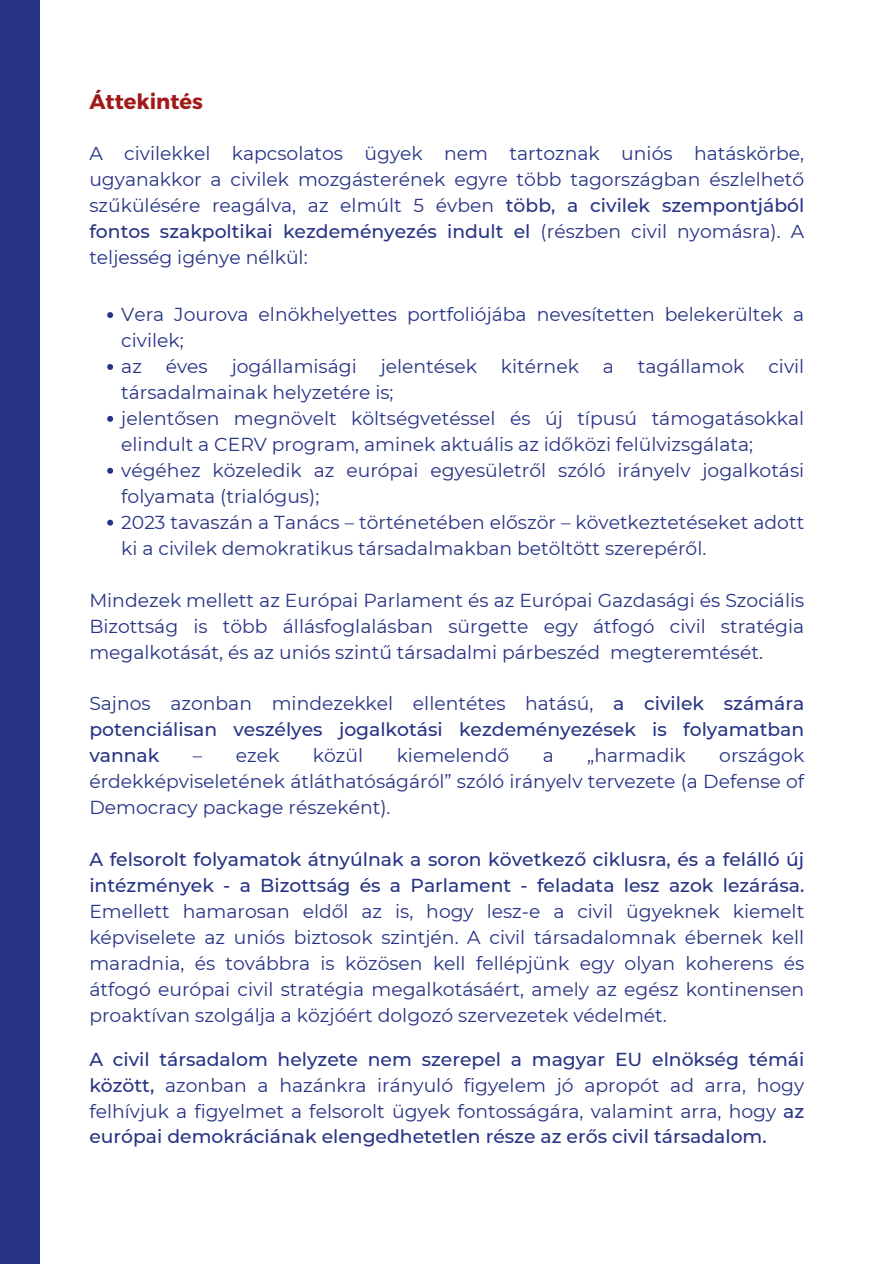
<style>
.page{position:relative;width:894px;height:1264px;background:#fff}
.page>*{position:absolute;margin:0;border:0;box-sizing:border-box;transform-origin:0 0}
.t1{font:700 21px "Montserrat";color:#a11918}
.t2{font:18.75px/26px "Montserrat";color:#273385;text-align:justify}
.t3{font:500 18.75px/26px "Montserrat";color:#273385;text-align:justify}
.s1{font-weight:500}
.s2{font-weight:400}
</style>
<div class="page">
<svg style="left:107px;top:312px;width:6px;height:6px"></svg>
<svg style="left:107px;top:364px;width:6px;height:6px"></svg>
<svg style="left:107px;top:416px;width:6px;height:6px"></svg>
<svg style="left:107px;top:468px;width:6px;height:6px"></svg>
<svg style="left:107px;top:519px;width:6px;height:6px"></svg>
<div style="left:0;top:0;width:39px;height:1263px;background:#273385"></div>
<h1 class="t1" style="left:89px;top:87px;width:115px">Áttekintés</h1>
<p class="t2" style="left:89px;top:141px;width:716px">A civilekkel kapcsolatos ügyek nem tartoznak uniós hatáskörbe, ugyanakkor a civilek mozgásterének egyre több tagországban észlelhető szűkülésére reagálva, az elmúlt 5 évben <span class="s1">több, a civilek szempontjából fontos szakpoltikai kezdeményezés indult el</span> (részben civil nyomásra). A teljesség igénye nélkül:</p>
<p class="t2" style="left:121px;top:301px;width:684px">Vera Jourova elnökhelyettes portfoliójába nevesítetten belekerültek a civilek;</p>
<p class="t2" style="left:121px;top:353px;width:22px">az</p>
<p class="t2" style="left:166px;top:353px;width:43px">éves</p>
<p class="t2" style="left:231px;top:353px;width:127px">jogállamisági</p>
<p class="t2" style="left:380px;top:353px;width:98px">jelentések</p>
<p class="t2" style="left:500px;top:353px;width:80px">kitérnek</p>
<p class="t2" style="left:602px;top:353px;width:13px">a</p>
<p class="t2" style="left:637px;top:353px;width:108px">tagállamok</p>
<p class="t2" style="left:768px;top:353px;width:37px">civil</p>
<p class="t2" style="left:121px;top:379px;width:274px">társadalmainak helyzetére is;</p>
<p class="t2" style="left:121px;top:405px;width:684px">jelentősen megnövelt költségvetéssel és új típusú támogatásokkal elindult a CERV program, aminek aktuális az időközi felülvizsgálata;</p>
<p class="t2" style="left:121px;top:457px;width:684px">végéhez közeledik az európai egyesületről szóló irányelv jogalkotási folyamata (trialógus);</p>
<p class="t2" style="left:121px;top:509px;width:684px">2023 tavaszán a Tanács – történetében először – következtetéseket adott ki a civilek demokratikus társadalmakban betöltött szerepéről.</p>
<p class="t2" style="left:89px;top:587px;width:716px">Mindezek mellett az Európai Parlament és az Európai Gazdasági és Szociális Bizottság is több állásfoglalásban sürgette egy átfogó civil stratégia megalkotását, és az uniós szintű társadalmi párbeszéd megteremtését.</p>
<p class="t3" style="left:89px;top:690px;width:716px"><span class="s2">Sajnos azonban mindezekkel ellentétes hatású,</span> a civilek számára potenciálisan veszélyes jogalkotási kezdeményezések is folyamatban vannak</p>
<p class="t2" style="left:89px;top:742px;width:716px;text-indent:629px">országok érdekképviseletének átláthatóságáról” szóló irányelv tervezete (a Defense of Democracy package részeként).</p>
<p class="t2" style="left:89px;top:846px;width:716px"><span class="s1">A felsorolt folyamatok átnyúlnak a soron következő ciklusra, és a felálló új intézmények - a Bizottság és a Parlament - feladata lesz azok lezárása.<br></span>Emellett hamarosan eldől az is, hogy lesz-e a civil ügyeknek kiemelt képviselete az uniós biztosok szintjén. A civil társadalomnak ébernek kell maradnia, és továbbra is közösen kell fellépjünk egy olyan koherens és átfogó európai civil stratégia megalkotásáért, amely az egész kontinensen proaktívan szolgálja a közjóért dolgozó szervezetek védelmét.</p>
<p class="t3" style="left:89px;top:1045px;width:716px">A civil társadalom helyzete nem szerepel a magyar EU elnökség témái között, <span class="s2">azonban a hazánkra irányuló figyelem jó apropót ad arra, hogy felhívjuk a figyelmet a felsorolt ügyek fontosságára, valamint arra, hogy</span> az európai demokráciának elengedhetetlen része az erős civil társadalom.</p>
<p class="t2" style="left:193px;top:742px;width:88px">– ezek</p>
<p class="t2" style="left:313px;top:742px;width:52px">közül</p>
<p class="t2" style="left:396px;top:742px;width:114px">kiemelendő</p>
<p class="t2" style="left:542px;top:742px;width:13px">a</p>
<p class="t2" style="left:587px;top:742px;width:100px">„harmadik</p>
</div>
